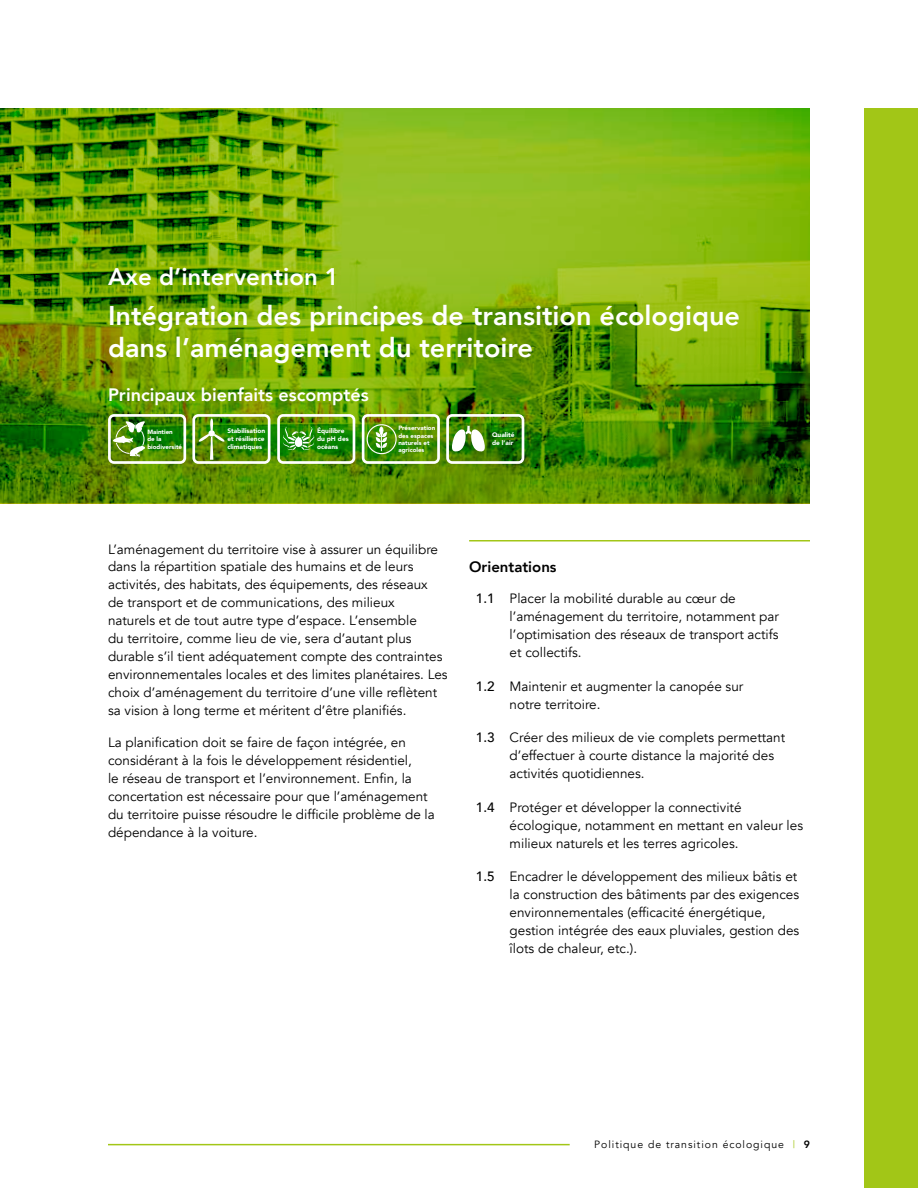
<style>
.page{position:relative;width:918px;height:1188px;background:#fff}
.page>*{position:absolute;margin:0;border:0;box-sizing:border-box;transform-origin:0 0}
.t1{font:800 27px/32.4px "Avenir";color:#fff}
.t2{font:800 24px "Avenir";color:#fff}
.t3{font:800 18px "Avenir";color:#fff}
.t4{font:800 15px "Avenir";color:#000}
.t5{font:13.5px/18px "Avenir";color:#000}
.t6{font:10.5px "Avenir";letter-spacing:.09em;color:#000}
.t7{font:900 6.6px/7.8px "Avenir";color:#fff}
.t8{font:900 6.15px/7.4px "Avenir";color:#fff}
.s1{font-weight:500}
.s2{color:#a2c617}
.s3{font-weight:800}
</style>
<div class="page">
<div style="left:864px;top:108px;width:54px;height:1080px;background:#a2c617"></div>
<hr style="left:108px;top:1144px;width:462px;height:1px;background:#a2c617">
<img style="left:0;top:108px;width:810px;height:144px">
<hr style="left:469px;top:540px;width:341px;height:2px;background:#a2c617">
<svg style="left:0;top:252px;width:810px;height:251px;background:#619605"></svg>
<div style="left:108px;top:414px;width:78px;height:50px;border:3px solid #fff;border-radius:5px"></div>
<svg style="left:111px;top:421px;width:36px;height:36px"></svg>
<div style="left:193px;top:414px;width:78px;height:50px;border:3px solid #fff;border-radius:5px"></div>
<svg style="left:198px;top:418px;width:27px;height:42px"></svg>
<div style="left:362px;top:414px;width:78px;height:50px;border:3px solid #fff;border-radius:5px"></div>
<svg style="left:375px;top:426px;width:13px;height:26px"></svg>
<div style="left:367px;top:424px;width:30px;height:30px;border:1px solid #fff;border-radius:50%"></div>
<div style="left:446px;top:414px;width:78px;height:50px;border:3px solid #fff;border-radius:5px"></div>
<svg style="left:451px;top:425px;width:35px;height:28px"></svg>
<div style="left:277px;top:414px;width:78px;height:50px;border:3px solid #fff;border-radius:5px"></div>
<svg style="left:283px;top:426px;width:32px;height:24px"></svg>
<h2 class="t2" style="left:108px;top:258px;width:233px">Axe d’intervention 1</h2>
<h1 class="t1" style="left:108px;top:299px;width:634px">Intégration des principes de transition écologique dans l’aménagement du territoire</h1>
<h3 class="t3" style="left:108px;top:381px;width:262px">Principaux bienfaits escomptés</h3>
<p class="t8" style="left:147px;top:428px;width:36px">Maintien<br>de la biodiversité</p>
<p class="t7" style="left:227px;top:427px;width:39px;text-align:justify">Stabilisation et résilience climatiques</p>
<p class="t8" style="left:398px;top:424px;width:38px">Préservation des espaces naturels et agricoles</p>
<p class="t7" style="left:492px;top:431px;width:24px">Qualité de l’air</p>
<p class="t7" style="left:317px;top:427px;width:33px">Équilibre du pH des océans</p>
<p class="t5" style="left:108px;top:540px;width:341px">L’aménagement du territoire vise à assurer un équilibre dans la répartition spatiale des humains et de leurs activités, des habitats, des équipements, des réseaux<br>de transport et de communications, des milieux<br>naturels et de tout autre type d’espace. L’ensemble<br>du territoire, comme lieu de vie, sera d’autant plus durable s’il tient adéquatement compte des contraintes environnementales locales et des limites planétaires. Les choix d’aménagement du territoire d’une ville reflètent sa vision à long terme et méritent d’être planifiés.</p>
<p class="t5" style="left:108px;top:734px;width:328px">La planification doit se faire de façon intégrée, en considérant à la fois le développement résidentiel,<br>le réseau de transport et l’environnement. Enfin, la concertation est nécessaire pour que l’aménagement du territoire puisse résoudre le difficile problème de la dépendance à la voiture.</p>
<p class="t4" style="left:469px;top:555px;width:89px">Orientations</p>
<p class="t5" style="left:510px;top:590px;width:271px;text-indent:-34px"><span class="s1">1.1</span> Placer la mobilité durable au cœur de l’aménagement du territoire, notamment par l’optimisation des réseaux de transport actifs et collectifs.</p>
<p class="t5" style="left:510px;top:677px;width:235px;text-indent:-34px"><span class="s1">1.2</span> Maintenir et augmenter la canopée sur notre territoire.</p>
<p class="t5" style="left:510px;top:729px;width:277px;text-indent:-34px"><span class="s1">1.3</span> Créer des milieux de vie complets permettant d’effectuer à courte distance la majorité des activités quotidiennes.</p>
<p class="t5" style="left:510px;top:798px;width:295px;text-indent:-34px"><span class="s1">1.4</span> Protéger et développer la connectivité écologique, notamment en mettant en valeur les milieux naturels et les terres agricoles.</p>
<p class="t5" style="left:510px;top:868px;width:291px;text-indent:-34px"><span class="s1">1.5</span> Encadrer le développement des milieux bâtis et la construction des bâtiments par des exigences environnementales (efficacité énergétique, gestion intégrée des eaux pluviales, gestion des îlots de chaleur, etc.).</p>
<p class="t6" style="left:594px;top:1138px;width:217px">Politique de transition écologique <span class="s2">|</span> <span class="s3">9</span></p>
</div>
